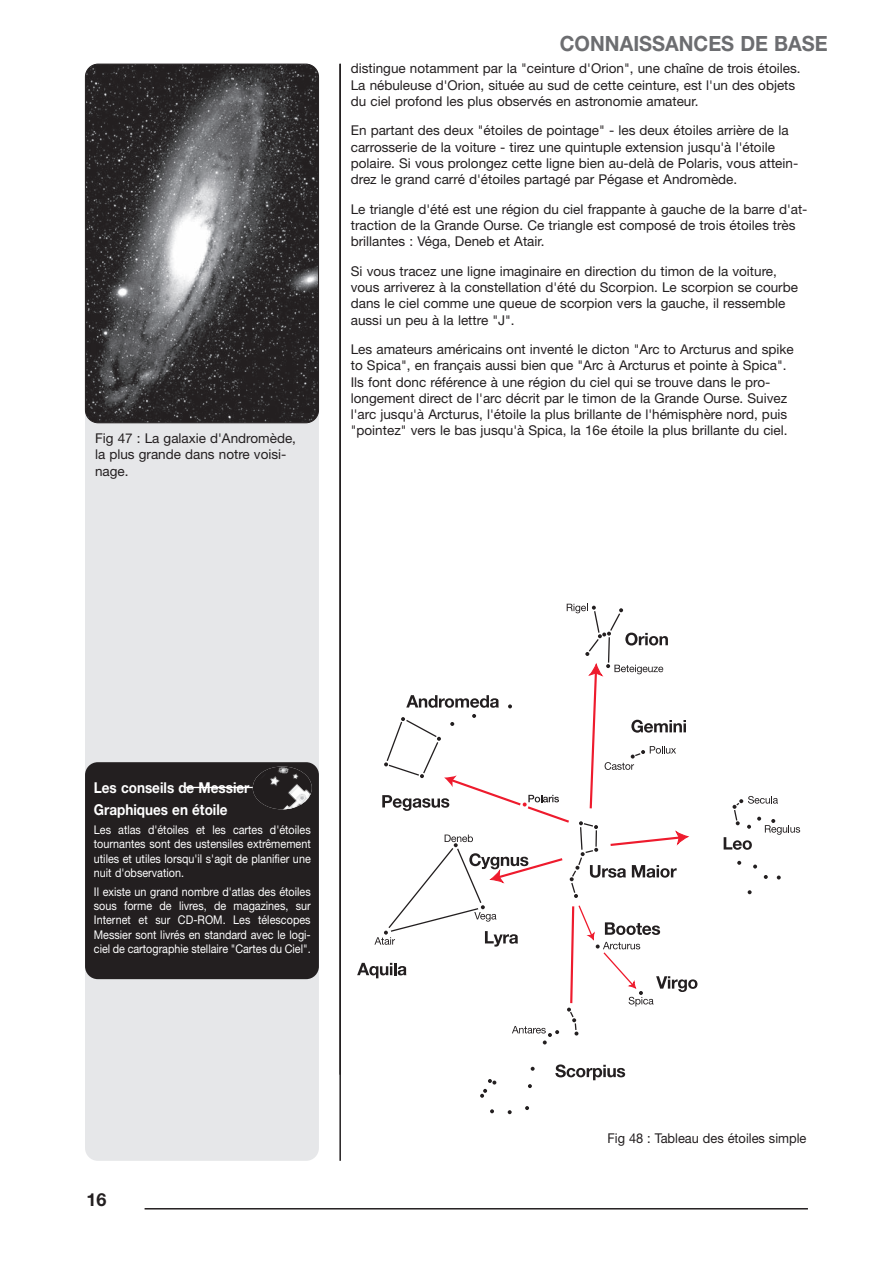
<style>
.page{position:relative;width:893px;height:1263px;background:#fff}
.page>*{position:absolute;margin:0;border:0;box-sizing:border-box;transform-origin:0 0}
.Kolumnentitel{font:700 21px "Helvetica Neue LT Std";color:#6c6d70;scale:.95 1}
.t1{font:700 18px "Helvetica Neue LT Std";color:#231f20}
.Tipp_Ü1{font:700 15px "Helvetica Neue LT Std";color:#fff;scale:.9 1}
.Tipp-Text{font:700 15px "Helvetica Neue LT Std";color:#fff;scale:.9 1}
.GS{font:13.5px/16.2px "Helvetica Neue LT Std";color:#231f20}
.BU{font:13.5px/16.2px "Helvetica Neue LT Std";color:#231f20}
.BU-2{font:13.5px "Helvetica Neue LT Std";color:#231f20;scale:.95 1}
.Tipp-GS{font:12px/14.4px "Helvetica Neue LT Std";color:#fff;text-align:justify;scale:.9 1}
</style>
<div class="page">
<hr style="left:145px;top:1208px;width:663px;height:1px;background:#231f20">
<hr style="left:339px;top:64px;width:2px;height:1097px;background:#231f20">
<div style="left:85px;top:64px;width:234px;height:1097px;background:#e6e7e9;border-radius:13px"></div>
<img style="left:85px;top:64px;width:234px;height:359px">
<div style="left:85px;top:64px;width:234px;height:359px;border:1px solid #231f20;border-radius:13px"></div>
<div style="left:85px;top:762px;width:234px;height:217px;background:#231f20;border-radius:13px"></div>
<hr style="left:186px;top:787px;width:67px;height:1px;background:#fff">
<img style="left:253px;top:766px;width:59px;height:43px">
<svg style="left:753px;top:864px;width:4px;height:4px"></svg>
<svg style="left:764px;top:875px;width:4px;height:4px"></svg>
<svg style="left:777px;top:875px;width:4px;height:4px"></svg>
<svg style="left:748px;top:890px;width:4px;height:4px"></svg>
<svg style="left:574px;top:1031px;width:4px;height:4px"></svg>
<svg style="left:531px;top:1067px;width:4px;height:4px"></svg>
<svg style="left:528px;top:1084px;width:4px;height:4px"></svg>
<svg style="left:480px;top:1079px;width:16px;height:19px"></svg>
<svg style="left:490px;top:1109px;width:4px;height:4px"></svg>
<svg style="left:508px;top:1110px;width:4px;height:4px"></svg>
<svg style="left:525px;top:1106px;width:4px;height:4px"></svg>
<svg style="left:386px;top:610px;width:355px;height:420px"></svg>
<svg style="left:625px;top:633px;width:43px;height:12px"></svg>
<svg style="left:357px;top:963px;width:49px;height:15px"></svg>
<svg style="left:485px;top:931px;width:33px;height:15px"></svg>
<svg style="left:555px;top:1064px;width:70px;height:16px"></svg>
<svg style="left:567px;top:604px;width:29px;height:9px"></svg>
<svg style="left:732px;top:796px;width:46px;height:13px"></svg>
<svg style="left:724px;top:817px;width:76px;height:33px"></svg>
<svg style="left:474px;top:905px;width:22px;height:16px"></svg>
<svg style="left:512px;top:1026px;width:47px;height:18px"></svg>
<svg style="left:374px;top:931px;width:21px;height:14px"></svg>
<svg style="left:567px;top:904px;width:130px;height:107px"></svg>
<svg style="left:382px;top:664px;width:306px;height:219px"></svg>
<p class="BU" style="left:95px;top:430px;width:202px">Fig 47 : La galaxie d'Andromède, la plus grande dans notre voisi&shy;nage.</p>
<p class="Kolumnentitel" style="left:560px;top:30px;width:284px">CONNAISSANCES DE BASE</p>
<p class="GS" style="left:351px;top:60px;width:449px">distingue notamment par la "ceinture d'Orion", une chaîne de trois étoiles.<br>La nébuleuse d'Orion, située au sud de cette ceinture, est l'un des objets du ciel profond les plus observés en astronomie amateur.</p>
<p class="GS" style="left:351px;top:122px;width:449px">En partant des deux "étoiles de pointage" - les deux étoiles arrière de la carrosserie de la voiture - tirez une quintuple extension jusqu'à l'étoile polaire. Si vous prolongez cette ligne bien au-delà de Polaris, vous attein&shy;drez le grand carré d'étoiles partagé par Pégase et Andromède.</p>
<p class="GS" style="left:351px;top:201px;width:458px">Le triangle d'été est une région du ciel frappante à gauche de la barre d'at&shy;traction de la Grande Ourse. Ce triangle est composé de trois étoiles très brillantes : Véga, Deneb et Atair.</p>
<p class="GS" style="left:351px;top:263px;width:449px">Si vous tracez une ligne imaginaire en direction du timon de la voiture, vous arriverez à la constellation d'été du Scorpion. Le scorpion se courbe dans le ciel comme une queue de scorpion vers la gauche, il ressemble aussi un peu à la lettre "J".</p>
<p class="GS" style="left:351px;top:341px;width:445px">Les amateurs américains ont inventé le dicton "Arc to Arcturus and spike to Spica", en français aussi bien que "Arc à Arcturus et pointe à Spica".<br>Ils font donc référence à une région du ciel qui se trouve dans le pro&shy;longement direct de l'arc décrit par le timon de la Grande Ourse. Suivez l'arc jusqu'à Arcturus, l'étoile la plus brillante de l'hémisphère nord, puis "pointez" vers le bas jusqu'à Spica, la 16e étoile la plus brillante du ciel.</p>
<p class="Tipp_Ü1" style="left:94px;top:778px;width:174px">Les conseils de Messier</p>
<p class="Tipp-Text" style="left:94px;top:800px;width:150px">Graphiques en étoile</p>
<p class="Tipp-GS" style="left:94px;top:822px;width:242px">Les atlas d'étoiles et les cartes d'étoiles tournantes sont des ustensiles extrêmement utiles et utiles lorsqu'il s'agit de planifier une nuit d'observation.</p>
<p class="Tipp-GS" style="left:94px;top:884px;width:242px">Il existe un grand nombre d'atlas des étoiles sous forme de livres, de magazines, sur Internet et sur CD-ROM. Les télescopes Messier sont livrés en standard avec le logi&shy;ciel de cartographie stellaire "Cartes du Ciel".</p>
<h2 class="t1" style="left:87px;top:1188px;width:22px">16</h2>
<p class="BU-2" style="left:608px;top:1130px;width:211px">Fig 48 : Tableau des étoiles simple</p>
</div>
